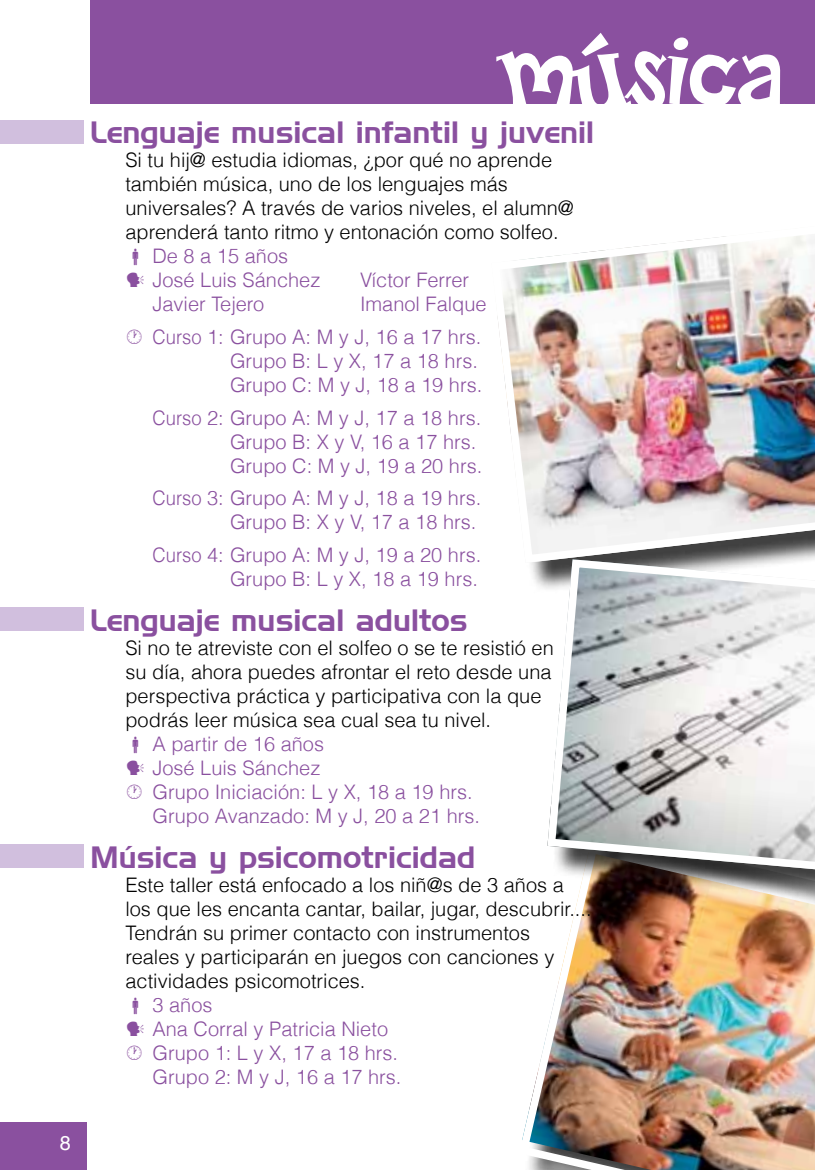
<style>
.page{position:relative;width:815px;height:1170px;background:#fff}
.page>*{position:absolute;margin:0;border:0;box-sizing:border-box;transform-origin:0 0}
.t1{font:117.5px "Happy Serif";color:#fff}
.t2{font:30px "Handel Gothic BT";color:#8a509f}
.t3{font:300 20px/24px "Helvetica";color:#000}
.t4{font:300 20px/24px "Helvetica";color:#8a509f;scale:.92 1}
.t5{font:300 20px/24px "Helvetica";color:#8a509f}
.t6{font:20px "Helvetica";color:#fff}
</style>
<div class="page">
<img style="left:497px;top:236px;width:318px;height:331px">
<img style="left:522px;top:909px;width:293px;height:260px">
<div style="left:552px;top:564px;width:263px;height:345px;background:#000;opacity:.75"></div>
<svg style="left:543px;top:555px;width:272px;height:328px"></svg>
<div style="left:90px;top:0;width:725px;height:104px;background:#8a509f"></div>
<div style="left:0;top:1121px;width:87px;height:48px;background:#8a509f"></div>
<div style="left:0;top:120px;width:84px;height:24px;background:#d1bfde"></div>
<div style="left:0;top:607px;width:84px;height:24px;background:#d1bfde"></div>
<div style="left:0;top:843px;width:84px;height:24px;background:#d1bfde"></div>
<p class="t6" style="left:60px;top:1129px;width:13px">8</p>
<h1 class="t1" style="left:500px;top:3px;width:286px">música</h1>
<h2 class="t2" style="left:90px;top:114px;width:506px">Lenguaje musical infantil y juvenil</h2>
<p class="t3" style="left:125px;top:148px;width:450px">Si tu hij@ estudia idiomas, ¿por qué no aprende también música, uno de los lenguajes más universales? A través de varios niveles, el alumn@ aprenderá tanto ritmo y entonación como solfeo.</p>
<p class="t5" style="left:152px;top:244px;width:169px">De 8 a 15 años<br>José Luis Sánchez</p>
<p class="t5" style="left:360px;top:268px;width:111px">Víctor Ferrer</p>
<p class="t5" style="left:152px;top:292px;width:113px">Javier Tejero</p>
<p class="t5" style="left:360px;top:292px;width:128px">Imanol Falque</p>
<p class="t4" style="left:230px;top:324px;width:276px;text-indent:-105px">• Curso 1: Grupo A: M y J, 16 a 17 hrs.<br>Grupo B: L y X, 17 a 18 hrs.<br>Grupo C: M y J, 18 a 19 hrs.</p>
<p class="t4" style="left:230px;top:405px;width:276px;text-indent:-77px">Curso 2: Grupo A: M y J, 17 a 18 hrs.<br>Grupo B: X y V, 16 a 17 hrs.<br>Grupo C: M y J, 19 a 20 hrs.</p>
<p class="t4" style="left:152px;top:485px;width:359px;text-align:right">Curso 3: Grupo A: M y J, 18 a 19 hrs.<br>Grupo B: X y V, 17 a 18 hrs.</p>
<p class="t4" style="left:152px;top:542px;width:359px;text-align:right">Curso 4: Grupo A: M y J, 19 a 20 hrs.<br>Grupo B: L y X, 18 a 19 hrs.</p>
<h2 class="t2" style="left:90px;top:601px;width:379px">Lenguaje musical adultos</h2>
<p class="t3" style="left:125px;top:635px;width:430px">Si no te atreviste con el solfeo o se te resistió en su día, ahora puedes afrontar el reto desde una perspectiva práctica y participativa con la que podrás leer música sea cual sea tu nivel.</p>
<p class="t5" style="left:152px;top:731px;width:173px">A partir de 16 años<br>José Luis Sánchez</p>
<p class="t5" style="left:152px;top:779px;width:329px;text-indent:-27px">• Grupo Iniciación: L y X, 18 a 19 hrs.<br>Grupo Avanzado: M y J, 20 a 21 hrs.</p>
<h2 class="t2" style="left:90px;top:838px;width:387px">Música y psicomotricidad</h2>
<p class="t3" style="left:125px;top:872px;width:468px">Este taller está enfocado a los niñ@s de 3 años a los que les encanta cantar, bailar, jugar, descubrir....<br>Tendrán su primer contacto con instrumentos<br>reales y participarán en juegos con canciones y actividades psicomotrices.</p>
<p class="t5" style="left:152px;top:992px;width:237px">3 años<br>Ana Corral y Patricia Nieto</p>
<p class="t5" style="left:125px;top:1040px;width:278px;text-align:right">• Grupo 1: L y X, 17 a 18 hrs.<br>Grupo 2: M y J, 16 a 17 hrs.</p>
</div>
